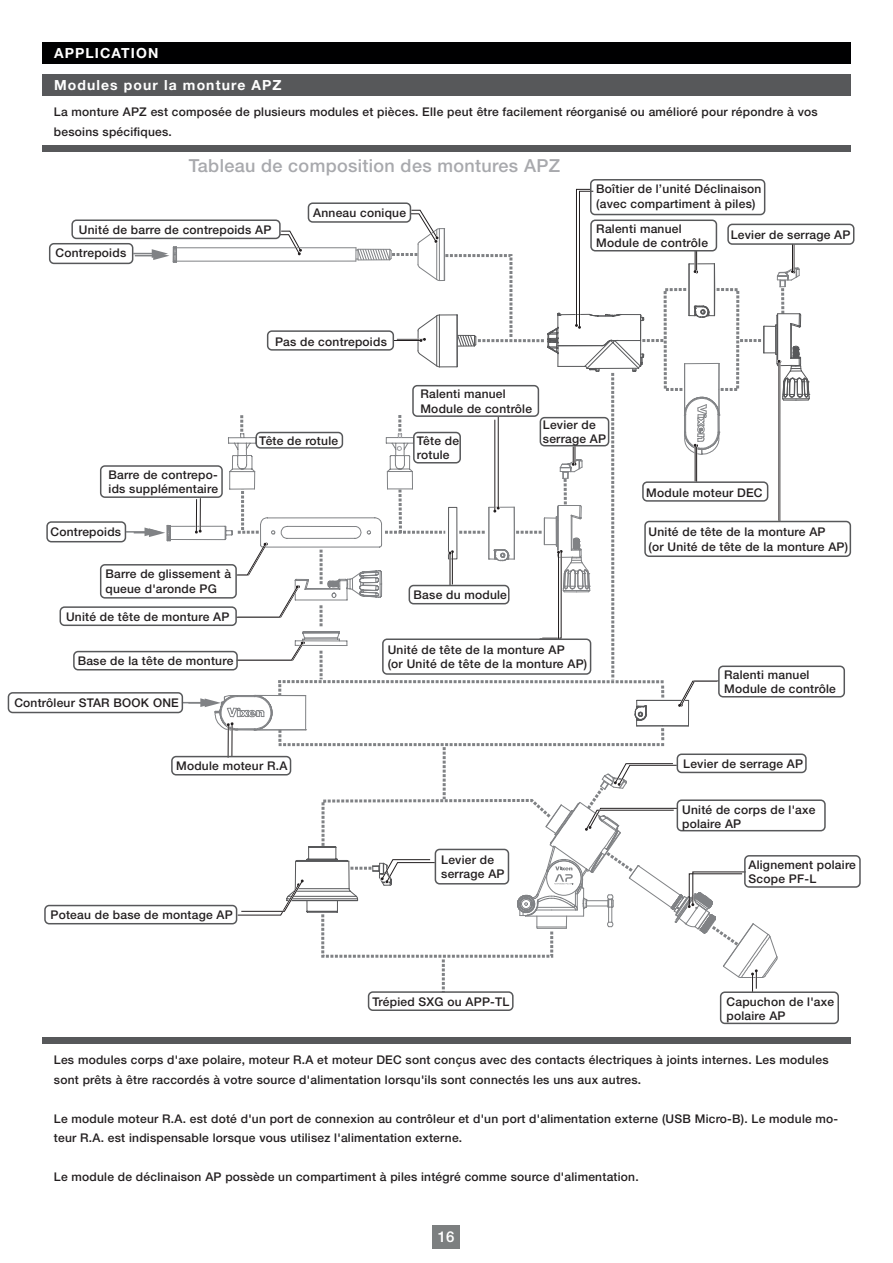
<style>
.page{position:relative;width:893px;height:1263px;background:#fff}
.page>*{position:absolute;margin:0;border:0;box-sizing:border-box;transform-origin:0 0}
.toc_main{font:500 18px "Helvetica Neue LT Std";letter-spacing:.02em;color:#a8a9ad}
.toc_main-2{font:500 15px "Helvetica Neue LT Std";color:#fff}
.toc_main-3{font:700 13.95px "Helvetica Neue LT Std";letter-spacing:.08em;color:#fff}
.toc_main-4{font:500 12px/14.4px "Helvetica Neue LT Std";letter-spacing:.02em;color:#231f20}
</style>
<div class="page">
<div style="left:432px;top:1225px;width:28px;height:24px;background:#7c7f80"></div>
<div style="left:42px;top:42px;width:808px;height:22px;background:#000001"></div>
<div style="left:42px;top:74px;width:808px;height:22px;background:#57585a"></div>
<div style="left:42px;top:146px;width:808px;height:6px;background:#57585a"></div>
<div style="left:42px;top:1037px;width:808px;height:6px;background:#57585a"></div>
<div style="left:49px;top:243px;width:84px;height:21px;border:2px solid #57585a;border-radius:4px"></div>
<div style="left:71px;top:219px;width:210px;height:20px;border:2px solid #57585a;border-radius:4px"></div>
<div style="left:590px;top:179px;width:175px;height:36px;border:2px solid #57585a;border-radius:4px"></div>
<div style="left:727px;top:224px;width:127px;height:21px;border:2px solid #57585a;border-radius:4px"></div>
<div style="left:644px;top:521px;width:207px;height:36px;border:2px solid #57585a;border-radius:4px"></div>
<hr style="left:126px;top:531px;width:21px;height:2px;background:#808285">
<div style="left:46px;top:521px;width:80px;height:21px;border:2px solid #57585a;border-radius:4px"></div>
<div style="left:100px;top:564px;width:137px;height:35px;border:2px solid #57585a;border-radius:4px"></div>
<div style="left:60px;top:606px;width:177px;height:20px;border:2px solid #57585a;border-radius:4px"></div>
<div style="left:73px;top:651px;width:165px;height:19px;border:2px solid #57585a;border-radius:4px"></div>
<svg style="left:133px;top:188px;width:677px;height:803px"></svg>
<div style="left:8px;top:692px;width:175px;height:21px;border:2px solid #57585a;border-radius:4px"></div>
<div style="left:382px;top:638px;width:209px;height:37px;border:2px solid #57585a;border-radius:4px"></div>
<div style="left:409px;top:585px;width:100px;height:19px;border:2px solid #57585a;border-radius:4px"></div>
<div style="left:100px;top:465px;width:123px;height:33px;border:2px solid #57585a;border-radius:4px"></div>
<div style="left:171px;top:756px;width:120px;height:19px;border:2px solid #57585a;border-radius:4px"></div>
<div style="left:44px;top:905px;width:193px;height:19px;border:2px solid #57585a;border-radius:4px"></div>
<div style="left:368px;top:991px;width:146px;height:20px;border:2px solid #57585a;border-radius:4px"></div>
<div style="left:677px;top:753px;width:130px;height:20px;border:2px solid #57585a;border-radius:4px"></div>
<div style="left:677px;top:799px;width:149px;height:32px;border:2px solid #57585a;border-radius:4px"></div>
<div style="left:718px;top:665px;width:127px;height:32px;border:2px solid #57585a;border-radius:4px"></div>
<div style="left:435px;top:849px;width:74px;height:35px;border:2px solid #57585a;border-radius:4px"></div>
<div style="left:720px;top:991px;width:119px;height:33px;border:2px solid #57585a;border-radius:4px"></div>
<div style="left:744px;top:855px;width:117px;height:33px;border:2px solid #57585a;border-radius:4px"></div>
<p class="toc_main-3" style="left:54px;top:44px;width:106px">APPLICATION</p>
<p class="toc_main-3" style="left:54px;top:76px;width:229px">Modules pour la monture APZ</p>
<p class="toc_main-4" style="left:54px;top:102px;width:765px;line-height:19.5px">La monture APZ est composée de plusieurs modules et pièces. ElIe peut être facilement réorganisé ou amélioré pour répondre à vos besoins spécifiques.</p>
<p class="toc_main" style="left:189px;top:155px;width:373px">Tableau de composition des montures APZ</p>
<p class="toc_main-4" style="left:79px;top:222px;width:194px">Unité de barre de contrepoids AP</p>
<p class="toc_main-4" style="left:56px;top:246px;width:72px">Contrepoids</p>
<p class="toc_main-4" style="left:313px;top:205px;width:94px">Anneau conique</p>
<p class="toc_main-4" style="left:275px;top:334px;width:113px">Pas de contrepoids</p>
<p class="toc_main-4" style="left:420px;top:387px;width:87px">Ralenti manuel</p>
<p class="toc_main-4" style="left:420px;top:401px;width:113px">Module de contrôle</p>
<p class="toc_main-4" style="left:596px;top:182px;width:167px">Boîtier de l’unité Déclinaison</p>
<p class="toc_main-4" style="left:596px;top:196px;width:161px">(avec compartiment à piles)</p>
<p class="toc_main-4" style="left:596px;top:221px;width:87px">Ralenti manuel</p>
<p class="toc_main-4" style="left:596px;top:236px;width:113px">Module de contrôle</p>
<p class="toc_main-4" style="left:731px;top:227px;width:121px">Levier de serrage AP</p>
<p class="toc_main-4" style="left:109px;top:467px;width:111px">Barre de contrepo&shy;ids supplémentaire</p>
<p class="toc_main-4" style="left:50px;top:524px;width:72px">Contrepoids</p>
<p class="toc_main-4" style="left:106px;top:567px;width:127px">Barre de glissement à queue d'aronde PG</p>
<p class="toc_main-4" style="left:66px;top:609px;width:165px">Unité de tête de monture AP</p>
<p class="toc_main-4" style="left:78px;top:653px;width:157px">Base de la tête de monture</p>
<p class="toc_main-4" style="left:14px;top:696px;width:166px">Contrôleur STAR BOOK ONE</p>
<p class="toc_main-4" style="left:259px;top:433px;width:80px">Tête de rotule</p>
<p class="toc_main-4" style="left:417px;top:433px;width:44px">Tête de rotule</p>
<p class="toc_main-4" style="left:543px;top:417px;width:54px">Levier de</p>
<p class="toc_main-4" style="left:543px;top:432px;width:65px">serrage AP</p>
<p class="toc_main-4" style="left:414px;top:587px;width:95px">Base du module</p>
<p class="toc_main-4" style="left:388px;top:642px;width:179px">Unité de tête de la monture AP</p>
<p class="toc_main-4" style="left:388px;top:657px;width:201px">(or Unité de tête de la monture AP)</p>
<p class="toc_main-4" style="left:176px;top:758px;width:113px">Module moteur R.A</p>
<p class="toc_main-4" style="left:50px;top:907px;width:184px">Poteau de base de montage AP</p>
<p class="toc_main-4" style="left:441px;top:852px;width:54px">Levier de</p>
<p class="toc_main-4" style="left:441px;top:867px;width:65px">serrage AP</p>
<p class="toc_main-4" style="left:372px;top:994px;width:139px">Trépied SXG ou APP-TL</p>
<p class="toc_main-4" style="left:646px;top:485px;width:118px">Module moteur DEC</p>
<p class="toc_main-4" style="left:649px;top:524px;width:179px">Unité de tête de la monture AP</p>
<p class="toc_main-4" style="left:649px;top:539px;width:201px">(or Unité de tête de la monture AP)</p>
<p class="toc_main-4" style="left:724px;top:667px;width:87px">Ralenti manuel</p>
<p class="toc_main-4" style="left:724px;top:682px;width:113px">Module de contrôle</p>
<p class="toc_main-4" style="left:683px;top:756px;width:121px">Levier de serrage AP</p>
<p class="toc_main-4" style="left:682px;top:802px;width:135px">Unité de corps de l'axe polaire AP</p>
<p class="toc_main-4" style="left:748px;top:857px;width:109px">Alignement polaire</p>
<p class="toc_main-4" style="left:748px;top:872px;width:69px">Scope PF-L</p>
<p class="toc_main-4" style="left:726px;top:994px;width:109px">Capuchon de l'axe</p>
<p class="toc_main-4" style="left:726px;top:1008px;width:61px">polaire AP</p>
<p class="toc_main-4" style="left:54px;top:1050px;width:776px;line-height:19.5px">Les modules corps d'axe polaire, moteur R.A et moteur DEC sont conçus avec des contacts électriques à joints internes. Les modules sont prêts à être raccordés à votre source d'alimentation lorsqu'ils sont connectés les uns aux autres.</p>
<p class="toc_main-4" style="left:54px;top:1108px;width:786px;line-height:19.5px">Le module moteur R.A. est doté d'un port de connexion au contrôleur et d'un port d'alimentation externe (USB Micro-B). Le module mo&shy;teur R.A. est indispensable lorsque vous utilisez l'alimentation externe.</p>
<p class="toc_main-4" style="left:54px;top:1169px;width:586px">Le module de déclinaison AP possède un compartiment à piles intégré comme source d'alimentation.</p>
<p class="toc_main-2" style="left:438px;top:1227px;width:18px">16</p>
</div>
